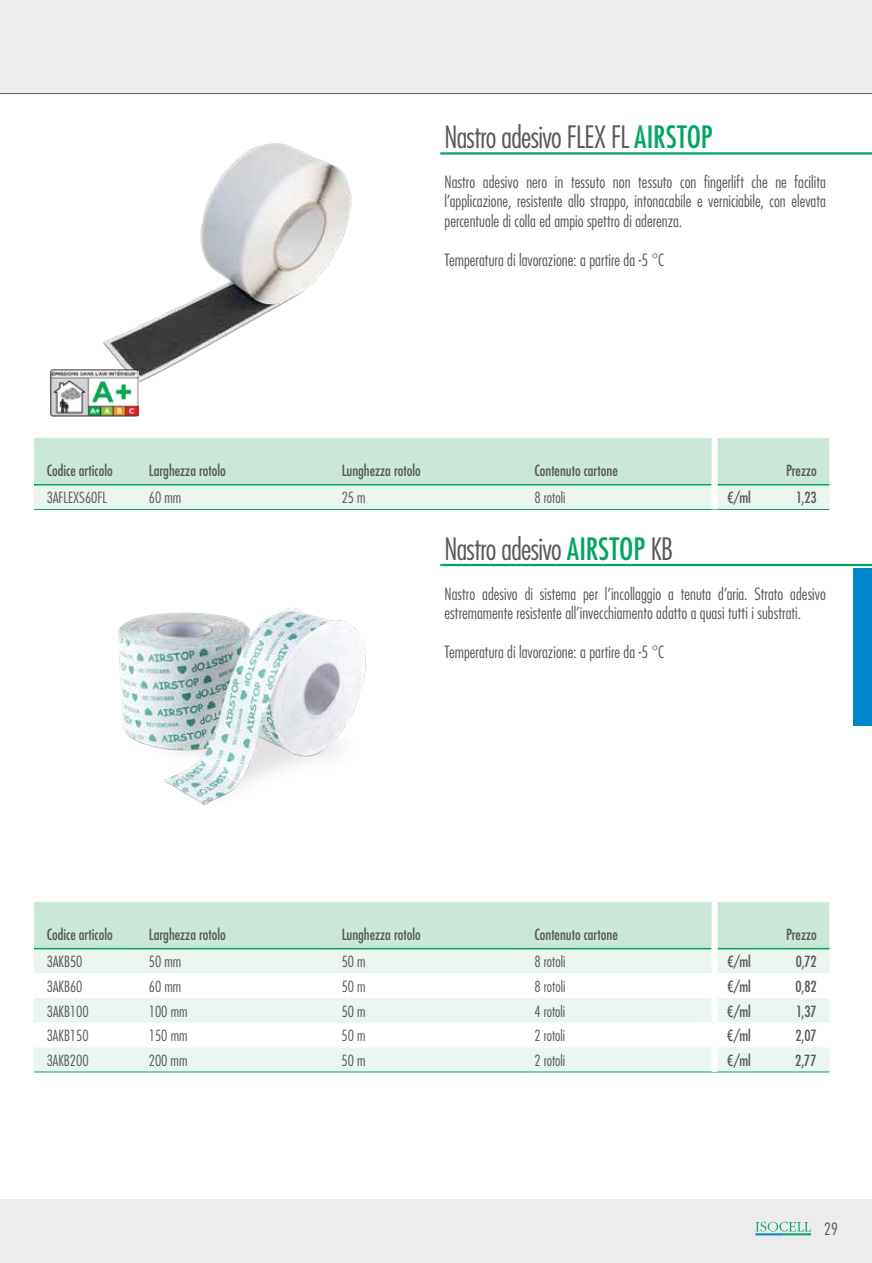
<style>
.page{position:relative;width:872px;height:1263px;background:#fff}
.page>*{position:absolute;margin:0;border:0;box-sizing:border-box;transform-origin:0 0}
.t1{font:300 condensed 30px "Futura LT Pro";letter-spacing:-.025em;color:#57585a}
.t2{font:300 condensed 16.5px/19.5px "Futura LT Pro";letter-spacing:.005em;color:#57585a;text-align:justify}
.t3{font:500 condensed 15px "Futura LT Pro";color:#57585a}
.t4{font:300 condensed 15px "Futura LT Pro";color:#57585a}
.s1{font-weight:500;color:#00a660}
</style>
<div class="page">
<div style="left:0;top:0;width:872px;height:94px;background:#ececee"></div>
<div style="left:0;top:1199px;width:872px;height:64px;background:#ececee"></div>
<hr style="left:0;top:93px;width:872px;height:1px;background:#57585a">
<svg style="left:755px;top:1222px;width:56px;height:13px"></svg>
<img style="left:103px;top:143px;width:249px;height:265px">
<hr style="left:440px;top:152px;width:432px;height:3px;background:#00a660">
<svg style="left:34px;top:438px;width:795px;height:71px;background:#d3ebde"></svg>
<hr style="left:34px;top:484px;width:102px;height:1px;background:#00a660">
<hr style="left:329px;top:484px;width:193px;height:1px;background:#00a660">
<hr style="left:136px;top:484px;width:193px;height:1px;background:#00a660">
<hr style="left:522px;top:484px;width:189px;height:1px;background:#00a660">
<hr style="left:717px;top:484px;width:112px;height:1px;background:#00a660">
<hr style="left:34px;top:509px;width:102px;height:1px;background:#00a660">
<hr style="left:136px;top:509px;width:193px;height:1px;background:#00a660">
<hr style="left:329px;top:509px;width:193px;height:1px;background:#00a660">
<hr style="left:522px;top:509px;width:192px;height:1px;background:#00a660">
<hr style="left:714px;top:509px;width:115px;height:1px;background:#00a660">
<div style="left:711px;top:438px;width:6px;height:47px;background:#fff"></div>
<div style="left:711px;top:485px;width:6px;height:24px;background:#fff"></div>
<img style="left:118px;top:608px;width:248px;height:197px">
<hr style="left:440px;top:564px;width:432px;height:2px;background:#00a660">
<div style="left:34px;top:902px;width:795px;height:46px;background:#cbe7d8"></div>
<div style="left:34px;top:949px;width:795px;height:123px;background:#e9f5ee"></div>
<svg style="left:34px;top:973px;width:795px;height:74px"></svg>
<hr style="left:34px;top:948px;width:102px;height:1px;background:#00a660">
<hr style="left:329px;top:948px;width:193px;height:1px;background:#00a660">
<hr style="left:136px;top:948px;width:193px;height:1px;background:#00a660">
<hr style="left:522px;top:948px;width:189px;height:1px;background:#00a660">
<hr style="left:717px;top:948px;width:112px;height:1px;background:#00a660">
<hr style="left:34px;top:1072px;width:102px;height:1px;background:#00a660">
<hr style="left:136px;top:1072px;width:193px;height:1px;background:#00a660">
<hr style="left:329px;top:1072px;width:193px;height:1px;background:#00a660">
<hr style="left:522px;top:1072px;width:192px;height:1px;background:#00a660">
<hr style="left:714px;top:1072px;width:115px;height:1px;background:#00a660">
<div style="left:711px;top:902px;width:6px;height:47px;background:#fff"></div>
<div style="left:711px;top:949px;width:6px;height:24px;background:#fff"></div>
<div style="left:711px;top:973px;width:6px;height:25px;background:#fff"></div>
<div style="left:711px;top:998px;width:6px;height:25px;background:#fff"></div>
<div style="left:711px;top:1023px;width:6px;height:24px;background:#fff"></div>
<div style="left:711px;top:1047px;width:6px;height:25px;background:#fff"></div>
<img style="left:50px;top:368px;width:88px;height:49px">
<div style="left:854px;top:568px;width:18px;height:157px;background:#0086cc"></div>
<h1 class="t1" style="left:444px;top:118px;width:269px">Nastro adesivo FLEX FL <span class="s1">AIRSTOP</span></h1>
<p class="t2" style="left:444px;top:172px;width:383px">Nastro adesivo nero in tessuto non tessuto con fingerlift che ne facilita l’applicazione, resistente allo strappo, intonacabile e verniciabile, con elevata percentuale di colla ed ampio spettro di aderenza.</p>
<p class="t2" style="left:444px;top:250px;width:221px">Temperatura di lavorazione: a partire da -5 °C</p>
<p class="t3" style="left:47px;top:460px;width:67px">Codice articolo</p>
<p class="t3" style="left:149px;top:460px;width:78px">Larghezza rotolo</p>
<p class="t3" style="left:342px;top:460px;width:80px">Lunghezza rotolo</p>
<p class="t3" style="left:534px;top:460px;width:85px">Contenuto cartone</p>
<p class="t3" style="left:786px;top:460px;width:32px">Prezzo</p>
<p class="t4" style="left:47px;top:488px;width:62px">3AFLEXS60FL</p>
<p class="t4" style="left:149px;top:488px;width:34px">60 mm</p>
<p class="t4" style="left:342px;top:488px;width:25px">25 m</p>
<p class="t4" style="left:534px;top:488px;width:32px">8 rotoli</p>
<p class="t3" style="left:727px;top:487px;width:25px">€/ml</p>
<p class="t3" style="left:796px;top:487px;width:22px">1,23</p>
<h1 class="t1" style="left:444px;top:530px;width:230px">Nastro adesivo <span class="s1">AIRSTOP</span> KB</h1>
<p class="t2" style="left:444px;top:584px;width:383px">Nastro adesivo di sistema per l’incollaggio a tenuta d’aria. Strato adesivo estremamente resistente all’invecchiamento adatto a quasi tutti i substrati.</p>
<p class="t2" style="left:444px;top:642px;width:221px">Temperatura di lavorazione: a partire da -5 °C</p>
<p class="t3" style="left:47px;top:924px;width:67px">Codice articolo</p>
<p class="t3" style="left:149px;top:924px;width:78px">Larghezza rotolo</p>
<p class="t3" style="left:342px;top:924px;width:80px">Lunghezza rotolo</p>
<p class="t3" style="left:534px;top:924px;width:85px">Contenuto cartone</p>
<p class="t3" style="left:786px;top:924px;width:32px">Prezzo</p>
<p class="t4" style="left:47px;top:952px;width:37px">3AKB50</p>
<p class="t4" style="left:149px;top:952px;width:34px">50 mm</p>
<p class="t4" style="left:342px;top:952px;width:25px">50 m</p>
<p class="t4" style="left:534px;top:952px;width:32px">8 rotoli</p>
<p class="t3" style="left:727px;top:951px;width:25px">€/ml</p>
<p class="t3" style="left:796px;top:951px;width:22px">0,72</p>
<p class="t4" style="left:47px;top:977px;width:37px">3AKB60</p>
<p class="t4" style="left:149px;top:977px;width:34px">60 mm</p>
<p class="t4" style="left:342px;top:977px;width:25px">50 m</p>
<p class="t4" style="left:534px;top:977px;width:32px">8 rotoli</p>
<p class="t3" style="left:727px;top:976px;width:25px">€/ml</p>
<p class="t3" style="left:795px;top:976px;width:22px">0,82</p>
<p class="t4" style="left:47px;top:1001px;width:43px">3AKB100</p>
<p class="t4" style="left:149px;top:1001px;width:40px">100 mm</p>
<p class="t4" style="left:342px;top:1001px;width:25px">50 m</p>
<p class="t4" style="left:534px;top:1001px;width:32px">4 rotoli</p>
<p class="t3" style="left:727px;top:1001px;width:25px">€/ml</p>
<p class="t3" style="left:796px;top:1001px;width:22px">1,37</p>
<p class="t4" style="left:47px;top:1026px;width:43px">3AKB150</p>
<p class="t4" style="left:149px;top:1026px;width:40px">150 mm</p>
<p class="t4" style="left:342px;top:1026px;width:25px">50 m</p>
<p class="t4" style="left:534px;top:1026px;width:32px">2 rotoli</p>
<p class="t3" style="left:727px;top:1025px;width:25px">€/ml</p>
<p class="t3" style="left:795px;top:1025px;width:23px">2,07</p>
<p class="t4" style="left:47px;top:1051px;width:43px">3AKB200</p>
<p class="t4" style="left:149px;top:1051px;width:40px">200 mm</p>
<p class="t4" style="left:342px;top:1051px;width:25px">50 m</p>
<p class="t4" style="left:534px;top:1051px;width:32px">2 rotoli</p>
<p class="t3" style="left:727px;top:1050px;width:25px">€/ml</p>
<p class="t3" style="left:795px;top:1050px;width:23px">2,77</p>
<p class="t2" style="left:824px;top:1219px;width:15px">29</p>
</div>
